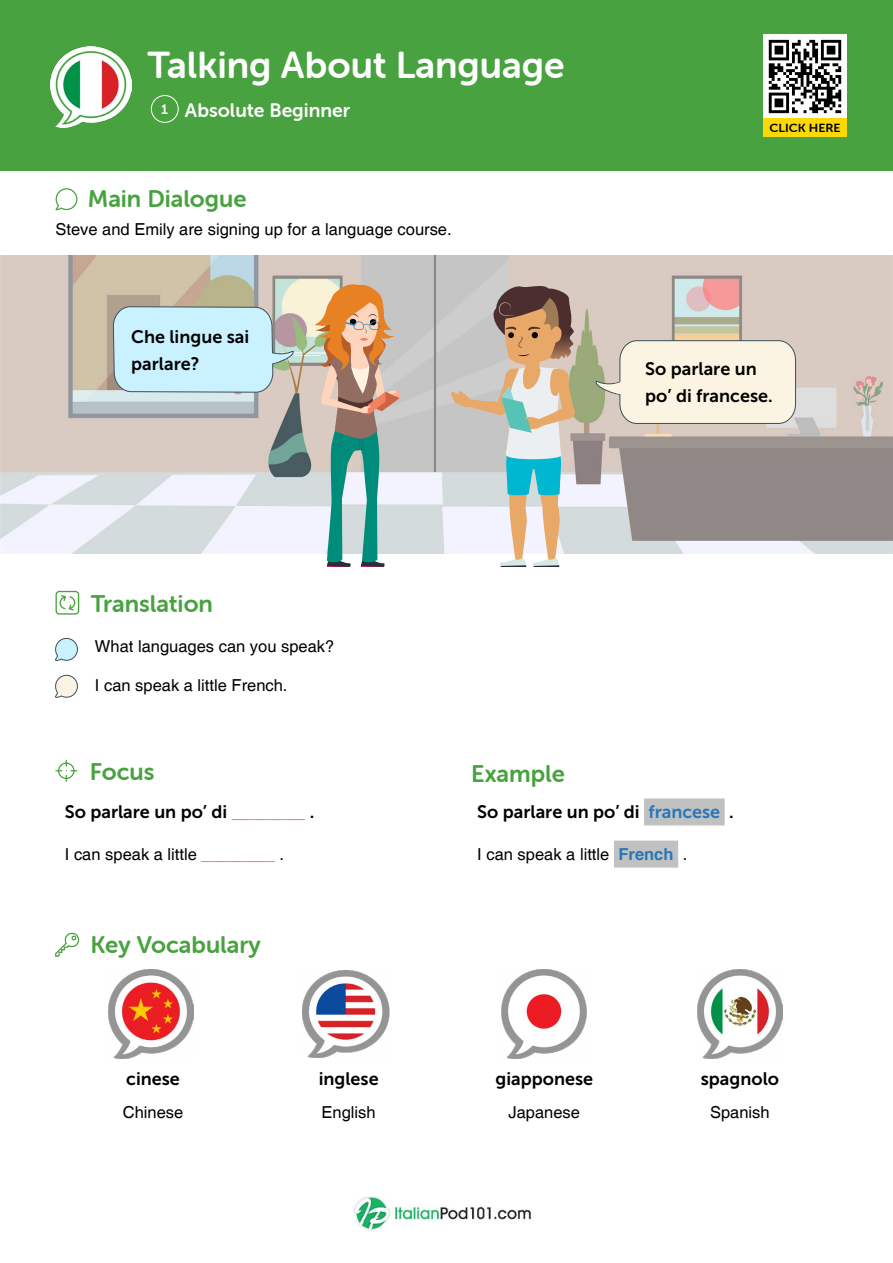
<style>
.page{position:relative;width:893px;height:1263px;background:#fff}
.page>*{position:absolute;margin:0;border:0;box-sizing:border-box;transform-origin:0 0}
.t1{font:37.5px "Museo Sans Rounded 700";color:#fff}
.t2{font:24px "Museo Sans Rounded 700";color:#47a23f}
.t3{font:19.5px "Museo Sans Rounded 700";color:#fff}
.t4{font:18px/27px "Museo Sans 700";color:#000}
.t5{font:16.5px "Helvetica";color:#000}
.t6{font:11.85px "Museo Sans Rounded 700";color:#000;scale:1.08 1}
.s1{font-family:"Helvetica";font-weight:700;font-size:16.5px;color:#f25752}
.s2{font-weight:700;color:#f25752}
.s3{color:#2b75bb}
.s4{font-weight:700;color:#2b75bb}
</style>
<div class="page">
<div style="left:0;top:0;width:892px;height:171px;background:#47a23f"></div>
<svg style="left:151px;top:95px;width:28px;height:28px"></svg>
<img style="left:109px;top:970px;width:84px;height:88px">
<svg style="left:308px;top:970px;width:47px;height:88px"></svg>
<img style="left:303px;top:971px;width:87px;height:86px">
<img style="left:501px;top:970px;width:86px;height:88px">
<svg style="left:697px;top:1003px;width:86px;height:18px"></svg>
<img style="left:698px;top:970px;width:84px;height:88px">
<img style="left:353px;top:1196px;width:178px;height:35px">
<svg style="left:55px;top:932px;width:25px;height:25px"></svg>
<svg style="left:56px;top:591px;width:23px;height:24px"></svg>
<svg style="left:55px;top:637px;width:23px;height:61px"></svg>
<div style="left:644px;top:798px;width:81px;height:27px;background:#bfc2c1"></div>
<div style="left:614px;top:840px;width:64px;height:27px;background:#bfc2c1"></div>
<svg style="left:55px;top:760px;width:22px;height:22px"></svg>
<svg style="left:0;top:255px;width:892px;height:299px;background:#c8c1bc"></svg>
<svg style="left:55px;top:188px;width:22px;height:22px"></svg>
<svg style="left:113px;top:306px;width:181px;height:87px;background:#c4e4ee"></svg>
<svg style="left:596px;top:340px;width:200px;height:84px;background:#efe8d7"></svg>
<svg style="left:315px;top:284px;width:85px;height:283px;background:#b2b2a1"></svg>
<svg style="left:451px;top:286px;width:124px;height:281px"></svg>
<img style="left:50px;top:47px;width:81px;height:81px">
<img style="left:763px;top:35px;width:84px;height:83px">
<div style="left:763px;top:118px;width:84px;height:19px;background:#fcd804"></div>
<h1 class="t1" style="left:147px;top:44px;width:419px">Talking About Language</h1>
<p class="t3" style="left:161px;top:99px;width:190px"><sup>1</sup> Absolute Beginner</p>
<h2 class="t2" style="left:88px;top:185px;width:160px">Main Dialogue</h2>
<p class="t5" style="left:56px;top:219px;width:398px">Steve and Emily are signing up for a language course.</p>
<p class="t4" style="left:131px;top:323px;width:119px">Che lingue sai parlare?</p>
<h2 class="t2" style="left:91px;top:590px;width:124px">Translation</h2>
<p class="t5" style="left:95px;top:637px;width:241px">What languages can you speak?</p>
<p class="t5" style="left:95px;top:676px;width:194px">I can speak a little French.</p>
<h2 class="t2" style="left:90px;top:758px;width:66px">Focus</h2>
<h2 class="t2" style="left:471px;top:760px;width:95px">Example</h2>
<p class="t6" style="left:769px;top:121px;width:67px">CLICK HERE</p>
<p class="t4" style="left:645px;top:355px;width:129px">So parlare un po’ di francese.</p>
<p class="t4" style="left:65px;top:798px;width:251px">So parlare un po’ di <span class="s1">________</span> .</p>
<p class="t5" style="left:65px;top:845px;width:221px">I can speak a little <span class="s2">________</span> .</p>
<h2 class="t2" style="left:91px;top:931px;width:172px">Key Vocabulary</h2>
<p class="t4" style="left:477px;top:798px;width:258px">So parlare un po’ di <span class="s3">francese</span> .</p>
<p class="t5" style="left:477px;top:845px;width:212px">I can speak a little <span class="s4">French</span> .</p>
<p class="t4" style="left:126px;top:1065px;width:55px">cinese</p>
<p class="t4" style="left:319px;top:1065px;width:61px">inglese</p>
<p class="t4" style="left:495px;top:1065px;width:99px">giapponese</p>
<p class="t4" style="left:701px;top:1065px;width:80px">spagnolo</p>
<p class="t5" style="left:123px;top:1102px;width:62px">Chinese</p>
<p class="t5" style="left:322px;top:1102px;width:56px">English</p>
<p class="t5" style="left:508px;top:1102px;width:73px">Japanese</p>
<p class="t5" style="left:710px;top:1102px;width:61px">Spanish</p>
</div>
